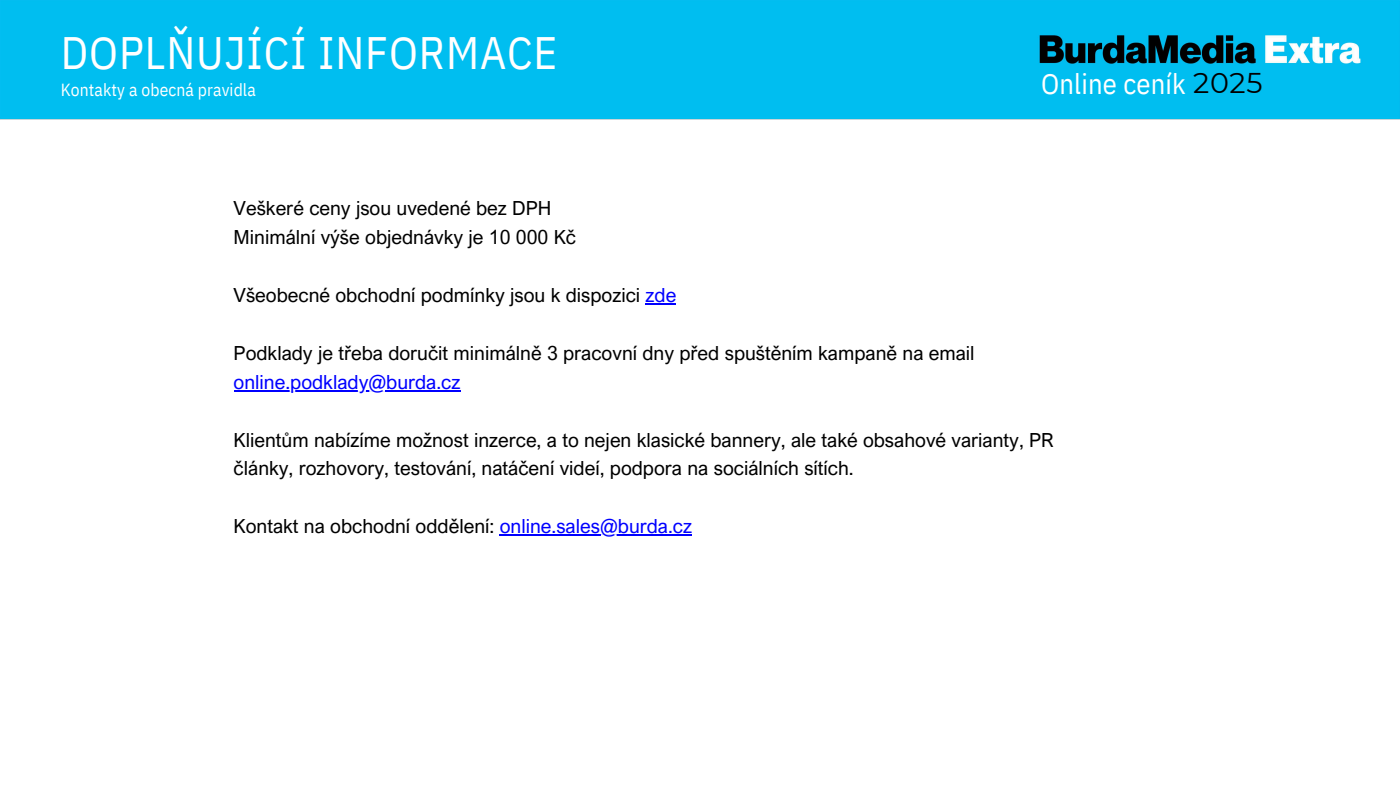
<style>
.page{position:relative;width:1400px;height:788px;background:#fff}
.page>*{position:absolute;margin:0;border:0;box-sizing:border-box;transform-origin:0 0}
.t1{font:45.36px "IBM Plex Sans Cond";letter-spacing:.02em;color:#fff}
.t2{font:28.52px "IBM Plex Sans Cond";letter-spacing:.005em;color:#fff}
.t3{font:19.42px/28.9px "Arial Nova";color:#000}
.t4{font:19.42px "Arial Nova";color:#00f}
.t5{font:17.5px "IBM Plex Sans Cond";letter-spacing:.005em;color:#fff}
.s1{font-family:"Montserrat";color:#000}
.s2{color:#00f}
</style>
<div class="page">
<hr style="left:646px;top:303px;width:30px;height:2px;background:#00f">
<hr style="left:234px;top:390px;width:226px;height:1px;background:#00f">
<hr style="left:500px;top:534px;width:192px;height:2px;background:#00f">
<div style="left:0;top:0;width:1400px;height:120px;background:#00bef0"></div>
<h1 class="t1" style="left:61px;top:17px;width:498px">DOPLŇUJÍCÍ INFORMACE</h1>
<p class="t5" style="left:61px;top:76px;width:197px">Kontakty a obecná pravidla</p>
<h2 class="t2" style="left:1041px;top:62px;width:223px">Online ceník <span class="s1">2025</span></h2>
<p class="t3" style="left:234px;top:194px;width:344px">Veškeré ceny jsou uvedené bez DPH<br>Minimální výše objednávky je 10 000 Kč</p>
<p class="t3" style="left:234px;top:281px;width:444px">Všeobecné obchodní podmínky jsou k dispozici <span class="s2">zde</span></p>
<p class="t3" style="left:234px;top:338px;width:742px">Podklady je třeba doručit minimálně 3 pracovní dny před spuštěním kampaně na email</p>
<p class="t4" style="left:234px;top:371px;width:228px">online.podklady@burda.cz</p>
<p class="t3" style="left:234px;top:425px;width:822px">Klientům nabízíme možnost inzerce, a to nejen klasické bannery, ale také obsahové varianty, PR články, rozhovory, testování, natáčení videí, podpora na sociálních sítích.</p>
<p class="t3" style="left:234px;top:512px;width:460px">Kontakt na obchodní oddělení: <span class="s2">online.sales@burda.cz</span></p>
</div>
